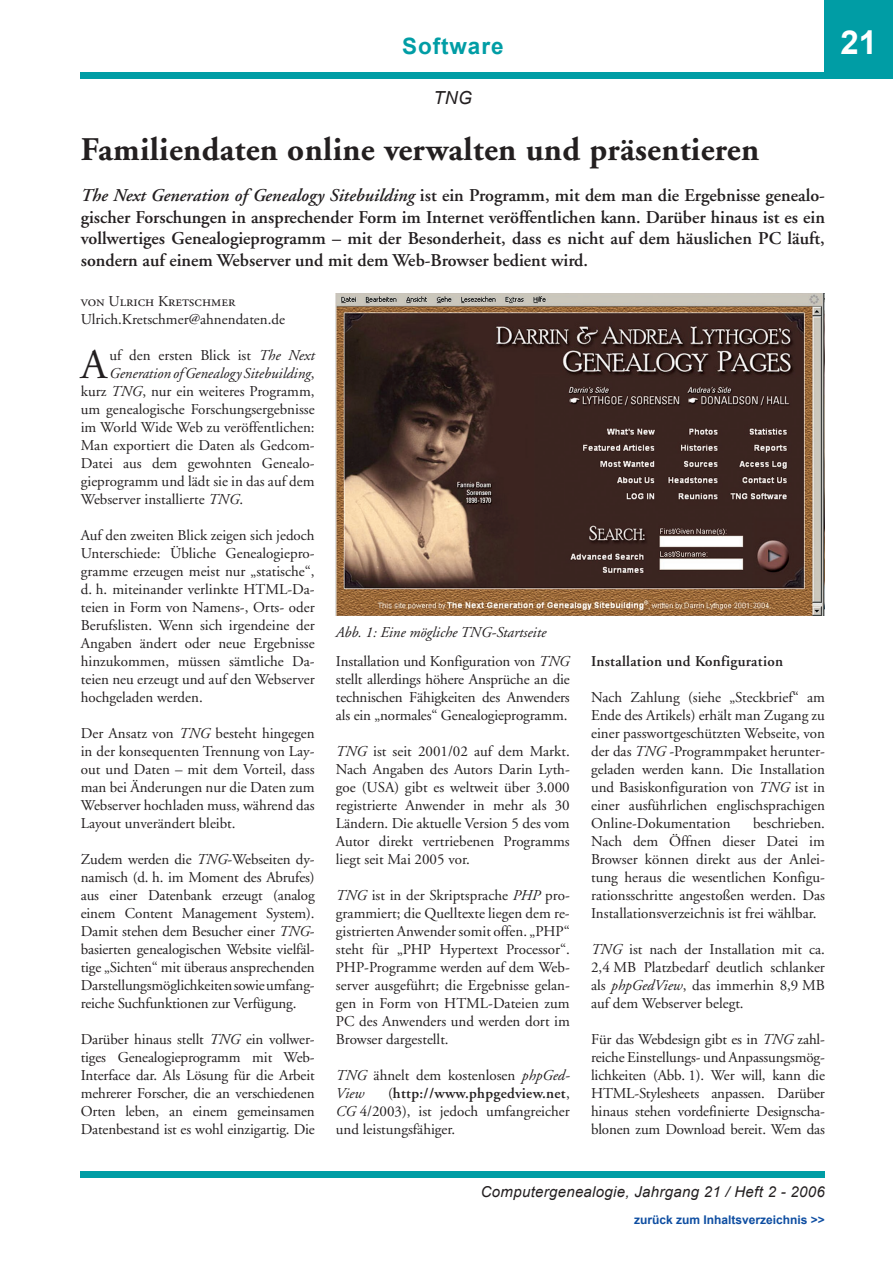
<style>
.page{position:relative;width:893px;height:1263px;background:#fff}
.page>*{position:absolute;margin:0;border:0;box-sizing:border-box;transform-origin:0 0}
.t1{font:42.15px "Adobe Garamond";color:#231f20}
.t2{font:700 33px "Adobe Garamond";letter-spacing:.01em;color:#231f20}
.t3{font:700 33px "Arial";color:#fff}
.t4{font:700 22.5px "Arial";letter-spacing:.04em;color:#009da5}
.t5{font:600 18px/21.6px "Adobe Garamond";color:#231f20;text-align:justify}
.t6{font:italic 18px "Arial";color:#231f20}
.t7{font:15px/18px "Adobe Garamond";color:#231f20;text-align:justify}
.t8{font:italic 15px "Adobe Garamond";color:#231f20}
.t9{font:italic 15px "Arial";letter-spacing:.02em;color:#231f20}
.t10{font:600 15px "Adobe Garamond";letter-spacing:.02em;color:#231f20}
.t11{font:15px "Adobe Garamond Regular SC";color:#231f20}
.t12{font:700 12px "Arial";color:#0d4da1}
.s1{font-style:italic}
.s2{font-style:normal}
.s3{font-weight:600}
</style>
<div class="page">
<div style="left:825px;top:0;width:68px;height:79px;background:#009da5"></div>
<div style="left:81px;top:72px;width:744px;height:7px;background:#009da5"></div>
<div style="left:81px;top:1171px;width:744px;height:7px;background:#009da5"></div>
<img style="left:336px;top:293px;width:489px;height:322px">
<h3 class="t4" style="left:402px;top:31px;width:103px">Software</h3>
<h2 class="t3" style="left:841px;top:20px;width:38px">21</h2>
<p class="t6" style="left:433px;top:86px;width:40px">TNG</p>
<h2 class="t2" style="left:81px;top:132px;width:680px">Familiendaten online verwalten und präsentieren</h2>
<p class="t5" style="left:81px;top:185px;width:746px"><span class="s1">The Next Generation of Genealogy Sitebuilding</span> ist ein Programm, mit dem man die Ergebnisse genealo&shy;gischer Forschungen in ansprechender Form im Internet veröffentlichen kann. Darüber hinaus ist es ein vollwertiges Genealogieprogramm – mit der Besonderheit, dass es nicht auf dem häuslichen PC läuft, sondern auf einem Webserver und mit dem Web-Browser bedient wird.</p>
<p class="t11" style="left:81px;top:293px;width:156px">von Ulrich Kretschmer</p>
<p class="t7" style="left:81px;top:311px;width:206px">Ulrich.Kretschmer@ahnendaten.de</p>
<h1 class="t1" style="left:81px;top:342px;width:28px">A</h1>
<p class="t7" style="left:110px;top:347px;width:207px">uf den ersten Blick ist <span class="s1">The Next</span></p>
<p class="t8" style="left:110px;top:365px;width:207px">Generation of Genealogy Sitebuilding<span class="s2">,</span></p>
<p class="t7" style="left:81px;top:383px;width:235px">kurz <span class="s1">TNG</span>, nur ein weiteres Programm,</p>
<p class="t7" style="left:81px;top:401px;width:235px">um genealogische Forschungsergebnisse</p>
<p class="t7" style="left:81px;top:419px;width:235px">im World Wide Web zu veröffentlichen:</p>
<p class="t7" style="left:81px;top:437px;width:235px">Man exportiert die Daten als Gedcom-</p>
<p class="t7" style="left:81px;top:455px;width:235px">Datei aus dem gewohnten Genealo-</p>
<p class="t7" style="left:81px;top:473px;width:235px">gieprogramm und lädt sie in das auf dem</p>
<p class="t7" style="left:81px;top:491px;width:164px">Webserver installierte <span class="s1">TNG</span>.</p>
<p class="t7" style="left:81px;top:527px;width:235px">Auf den zweiten Blick zeigen sich jedoch Unterschiede: Übliche Genealogiepro&shy;gramme erzeugen meist nur „statische“, d. h. miteinander verlinkte HTML-Da&shy;teien in Form von Namens-, Orts- oder Berufslisten. Wenn sich irgendeine der Angaben ändert oder neue Ergebnisse hinzukommen, müssen sämtliche Da&shy;teien neu erzeugt und auf den Webserver hochgeladen werden.</p>
<p class="t7" style="left:81px;top:725px;width:235px">Der Ansatz von <span class="s1">TNG</span> besteht hingegen in der konsequenten Trennung von Lay&shy;out und Daten – mit dem Vorteil, dass man bei Änderungen nur die Daten zum Webserver hochladen muss, während das Layout unverändert bleibt.</p>
<p class="t7" style="left:81px;top:851px;width:235px">Zudem werden die <span class="s1">TNG</span>-Webseiten dy&shy;namisch (d. h. im Moment des Abrufes) aus einer Datenbank erzeugt (analog einem Content Management System).<br>Damit stehen dem Besucher einer <span class="s1">TNG&shy;</span>basierten genealogischen Website vielfäl&shy;tige „Sichten“ mit überaus ansprechenden Darstellungsmöglichkeiten sowie umfang&shy;reiche Suchfunktionen zur Verfügung.</p>
<p class="t7" style="left:81px;top:1031px;width:235px">Darüber hinaus stellt <span class="s1">TNG</span> ein vollwer&shy;tiges Genealogieprogramm mit Web-Interface dar. Als Lösung für die Arbeit mehrerer Forscher, die an verschiedenen Orten leben, an einem gemeinsamen Datenbestand ist es wohl einzigartig. Die</p>
<p class="t8" style="left:336px;top:624px;width:212px">Abb. 1: Eine mögliche TNG-Startseite</p>
<p class="t7" style="left:336px;top:653px;width:235px">Installation und Konfiguration von <span class="s1">TNG </span>stellt allerdings höhere Ansprüche an die technischen Fähigkeiten des Anwenders als ein „normales“ Genealogieprogramm.</p>
<p class="t7" style="left:336px;top:743px;width:235px"><span class="s1">TNG</span> ist seit 2001/02 auf dem Markt.<br>Nach Angaben des Autors Darin Lyth&shy;goe (USA) gibt es weltweit über 3.000 registrierte Anwender in mehr als 30<br>Ländern. Die aktuelle Version 5 des vom Autor direkt vertriebenen Programms liegt seit Mai 2005 vor.</p>
<p class="t7" style="left:336px;top:887px;width:235px"><span class="s1">TNG</span> ist in der Skriptsprache <span class="s1">PHP</span> pro&shy;grammiert; die Quelltexte liegen dem re&shy;gistrierten Anwender somit offen. „PHP“ steht für „PHP Hypertext Processor“.<br>PHP-Programme werden auf dem Web&shy;server ausgeführt; die Ergebnisse gelan&shy;gen in Form von HTML-Dateien zum PC des Anwenders und werden dort im Browser dargestellt.</p>
<p class="t7" style="left:336px;top:1067px;width:235px"><span class="s1">TNG</span> ähnelt dem kostenlosen <span class="s1">phpGed-<br>View</span></p>
<p class="t7" style="left:336px;top:1085px;width:235px;text-indent:52px">(<span class="s3">http://www.phpgedview.net</span>, <span class="s1">CG</span> 4/2003), ist jedoch umfangreicher und leistungsfähiger.</p>
<p class="t10" style="left:591px;top:653px;width:193px">Installation und Konfiguration</p>
<p class="t7" style="left:591px;top:689px;width:235px">Nach Zahlung (siehe „Steckbrief“ am Ende des Artikels) erhält man Zugang zu einer passwortgeschützten Webseite, von der das <span class="s1">TNG</span> -Programmpaket herunter&shy;geladen werden kann. Die Installation und Basiskonfiguration von <span class="s1">TNG</span> ist in einer ausführlichen englischsprachigen Online-Dokumentation</p>
<p class="t7" style="left:591px;top:815px;width:235px;text-indent:162px">beschrieben.<br>Nach dem Öffnen dieser Datei im Browser können direkt aus der Anlei&shy;tung heraus die wesentlichen Konfigu&shy;rationsschritte angestoßen werden. Das Installationsverzeichnis ist frei wählbar.</p>
<p class="t7" style="left:591px;top:941px;width:235px"><span class="s1">TNG</span> ist nach der Installation mit ca.<br>2,4 MB Platzbedarf deutlich schlanker als <span class="s1">phpGedView</span>, das immerhin 8,9 MB auf dem Webserver belegt.</p>
<p class="t7" style="left:591px;top:1031px;width:235px">Für das Webdesign gibt es in <span class="s1">TNG</span> zahl&shy;reiche Einstellungs- und Anpassungsmög&shy;lichkeiten (Abb. 1). Wer will, kann die HTML-Stylesheets anpassen. Darüber hinaus stehen vordefinierte Designscha&shy;blonen zum Download bereit. Wem das</p>
<p class="t9" style="left:481px;top:1182px;width:345px">Computergenealogie, Jahrgang 21 / Heft 2 - 2006</p>
<p class="t12" style="left:634px;top:1212px;width:192px">zurück zum Inhaltsverzeichnis &gt;&gt;</p>
</div>
